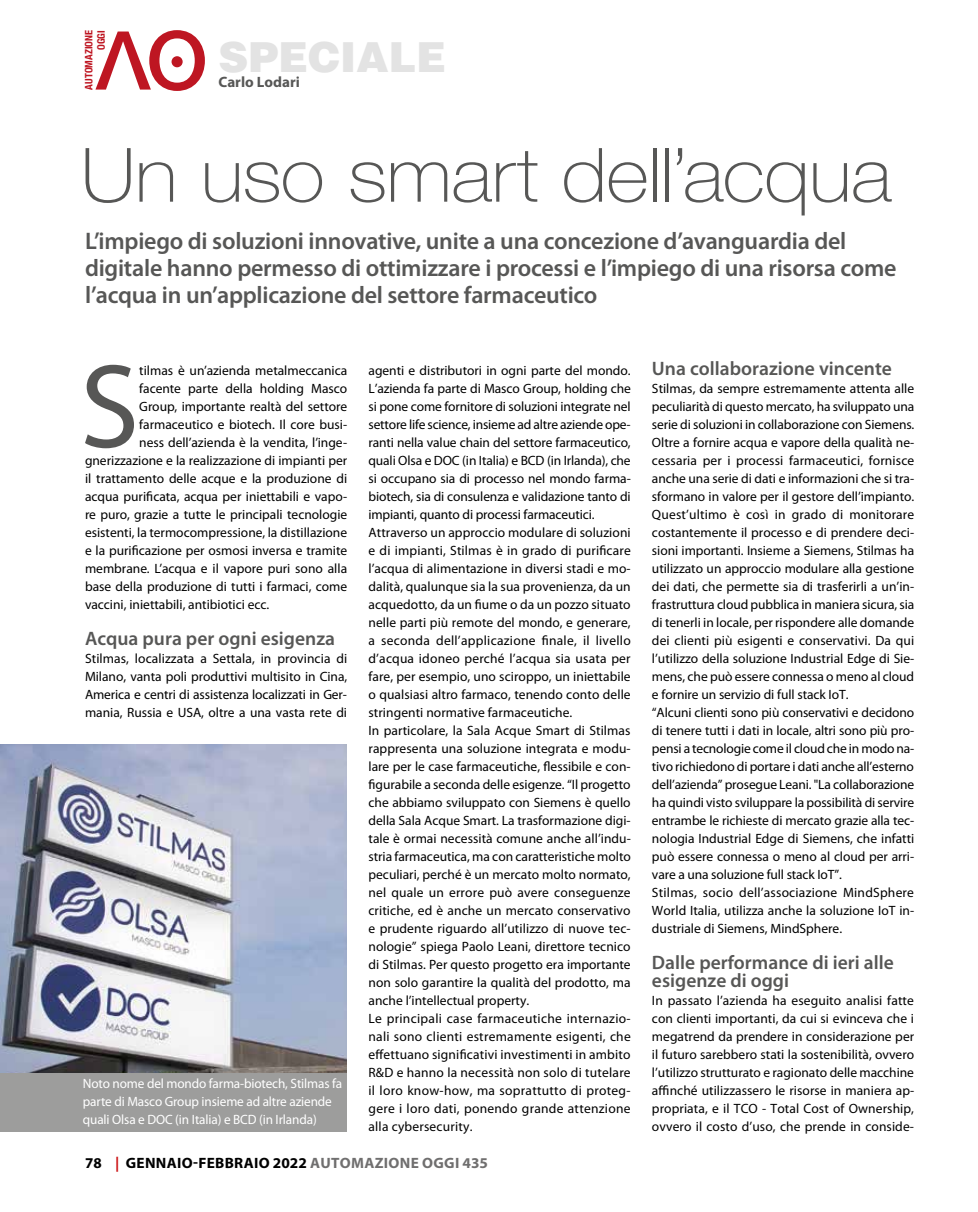
<style>
.page{position:relative;width:978px;height:1212px;background:#fff}
.page>*{position:absolute;margin:0;border:0;box-sizing:border-box;transform-origin:0 0}
.t1{font:120.3px "Myriad Pro";color:#575756}
.t2{font:100 75px "Helvetica Neue LT";letter-spacing:-.015em;color:#575756;scale:1.1 1}
.t3{font:900 41.4px "Helvetica LT Std";color:#e3e3e3}
.t4{font:600 24px/27px "Myriad Pro";letter-spacing:-.01em;color:#575756}
.t5{font:600 19.5px/18px "Myriad Pro";color:#575756}
.t6{font:700 15px "Myriad Pro";letter-spacing:.02em;color:#000}
.t7{font:700 15px "Myriad Pro";color:#575756}
.t8{font:13.5px/18px "Myriad Pro";color:#000;text-align:justify}
.t9{font:13.5px/18px "Myriad Pro";letter-spacing:-.01em;color:#fff}
.t10{font:700 condensed 10.35px/12.3px "Helvetica Neue";color:#be1622;text-align:right}
.s1{color:#cd1719}
.s2{color:#706f6f}
</style>
<div class="page">
<svg style="left:95px;top:30px;width:110px;height:61px"></svg>
<div style="left:172px;top:56px;width:11px;height:11px;background:#be1622;border-radius:50%"></div>
<img style="left:0;top:744px;width:346px;height:329px">
<div style="left:0;top:1073px;width:347px;height:58px;background:#9d9d9c"></div>
<p class="t10" style="left:82px;top:90px;width:61px;rotate:-90deg">AUTOMAZIONE<br>OGGI</p>
<h3 class="t3" style="left:218px;top:30px;width:229px">SPECIALE</h3>
<p class="t7" style="left:218px;top:72px;width:83px">Carlo Lodari</p>
<h2 class="t2" style="left:80px;top:132px;width:739px">Un uso smart dell’acqua</h2>
<h3 class="t4" style="left:85px;top:227px;width:813px">L’impiego di soluzioni innovative, unite a una concezione d’avanguardia del digitale hanno permesso di ottimizzare i processi e l’impiego di una risorsa come l’acqua in un’applicazione del settore farmaceutico</h3>
<h1 class="t1" style="left:80px;top:341px;width:61px">S</h1>
<p class="t8" style="left:139px;top:362px;width:209px">tilmas è un’azienda metalmeccanica</p>
<p class="t8" style="left:139px;top:380px;width:209px">facente parte della holding Masco</p>
<p class="t8" style="left:139px;top:398px;width:209px">Group, importante realtà del settore</p>
<p class="t8" style="left:139px;top:416px;width:209px">farmaceutico e biotech. Il core busi-</p>
<p class="t8" style="left:139px;top:434px;width:209px">ness dell’azienda è la vendita, l’inge-</p>
<p class="t8" style="left:85px;top:452px;width:264px">gnerizzazione e la realizzazione di impianti per</p>
<p class="t8" style="left:85px;top:470px;width:264px">il trattamento delle acque e la produzione di</p>
<p class="t8" style="left:85px;top:488px;width:264px">acqua purificata, acqua per iniettabili e vapo-</p>
<p class="t8" style="left:85px;top:506px;width:264px">re puro, grazie a tutte le principali tecnologie</p>
<p class="t8" style="left:85px;top:524px;width:264px">esistenti, la termocompressione, la distillazione</p>
<p class="t8" style="left:85px;top:542px;width:264px">e la purificazione per osmosi inversa e tramite</p>
<p class="t8" style="left:85px;top:560px;width:264px">membrane. L’acqua e il vapore puri sono alla</p>
<p class="t8" style="left:85px;top:578px;width:264px">base della produzione di tutti i farmaci, come</p>
<p class="t8" style="left:85px;top:596px;width:186px">vaccini, iniettabili, antibiotici ecc.</p>
<h3 class="t5" style="left:85px;top:629px;width:251px">Acqua pura per ogni esigenza</h3>
<p class="t8" style="left:85px;top:650px;width:264px">Stilmas, localizzata a Settala, in provincia di Milano, vanta poli produttivi multisito in Cina, America e centri di assistenza localizzati in Ger&shy;mania, Russia e USA, oltre a una vasta rete di</p>
<p class="t9" style="left:83px;top:1074px;width:261px">Noto nome del mondo farma-biotech, Stilmas fa parte di Masco Group insieme ad altre aziende quali Olsa e DOC (in Italia) e BCD (in Irlanda)</p>
<p class="t8" style="left:368px;top:362px;width:264px;text-align:left">agenti e distributori in ogni parte del mondo.<br>L’azienda fa parte di Masco Group, holding che si pone come fornitore di soluzioni integrate nel settore life science, insieme ad altre aziende ope&shy;ranti nella value chain del settore farmaceutico, quali Olsa e DOC (in Italia) e BCD (in Irlanda), che si occupano sia di processo nel mondo farma&shy;biotech, sia di consulenza e validazione tanto di impianti, quanto di processi farmaceutici.<br>Attraverso un approccio modulare di soluzioni e di impianti, Stilmas è in grado di purificare l’acqua di alimentazione in diversi stadi e mo&shy;dalità, qualunque sia la sua provenienza, da un acquedotto, da un fiume o da un pozzo situato nelle parti più remote del mondo, e generare, a seconda dell’applicazione finale, il livello d’acqua idoneo perché l’acqua sia usata per fare, per esempio, uno sciroppo, un iniettabile o qualsiasi altro farmaco, tenendo conto delle stringenti normative farmaceutiche.<br>In particolare, la Sala Acque Smart di Stilmas rappresenta una soluzione integrata e modu&shy;lare per le case farmaceutiche, flessibile e con&shy;figurabile a seconda delle esigenze. “Il progetto che abbiamo sviluppato con Siemens è quello della Sala Acque Smart. La trasformazione digi&shy;tale è ormai necessità comune anche all’indu&shy;stria farmaceutica, ma con caratteristiche molto peculiari, perché è un mercato molto normato, nel quale un errore può avere conseguenze critiche, ed è anche un mercato conservativo e prudente riguardo all’utilizzo di nuove tec&shy;nologie” spiega Paolo Leani, direttore tecnico di Stilmas. Per questo progetto era importante non solo garantire la qualità del prodotto, ma anche l’intellectual property.<br>Le principali case farmaceutiche internazio&shy;nali sono clienti estremamente esigenti, che effettuano significativi investimenti in ambito R&amp;D e hanno la necessità non solo di tutelare il loro know-how, ma soprattutto di proteg&shy;gere i loro dati, ponendo grande attenzione alla cybersecurity.</p>
<h3 class="t5" style="left:652px;top:359px;width:241px">Una collaborazione vincente</h3>
<p class="t8" style="left:652px;top:380px;width:264px;text-align:left">Stilmas, da sempre estremamente attenta alle peculiarità di questo mercato, ha sviluppato una serie di soluzioni in collaborazione con Siemens.<br>Oltre a fornire acqua e vapore della qualità ne&shy;cessaria per i processi farmaceutici, fornisce anche una serie di dati e informazioni che si tra&shy;sformano in valore per il gestore dell’impianto.<br>Quest’ultimo è così in grado di monitorare costantemente il processo e di prendere deci&shy;sioni importanti. Insieme a Siemens, Stilmas ha utilizzato un approccio modulare alla gestione dei dati, che permette sia di trasferirli a un’in&shy;frastruttura cloud pubblica in maniera sicura, sia di tenerli in locale, per rispondere alle domande dei clienti più esigenti e conservativi. Da qui l’utilizzo della soluzione Industrial Edge di Sie&shy;mens, che può essere connessa o meno al cloud e fornire un servizio di full stack IoT.<br>“Alcuni clienti sono più conservativi e decidono di tenere tutti i dati in locale, altri sono più pro&shy;pensi a tecnologie come il cloud che in modo na&shy;tivo richiedono di portare i dati anche all’esterno dell’azienda” prosegue Leani. "La collaborazione ha quindi visto sviluppare la possibilità di servire entrambe le richieste di mercato grazie alla tec&shy;nologia Industrial Edge di Siemens, che infatti può essere connessa o meno al cloud per arri&shy;vare a una soluzione full stack IoT”.<br>Stilmas, socio dell’associazione MindSphere World Italia, utilizza anche la soluzione IoT in&shy;dustriale di Siemens, MindSphere.</p>
<h3 class="t5" style="left:652px;top:953px;width:243px">Dalle performance di ieri alle esigenze di oggi</h3>
<p class="t8" style="left:652px;top:992px;width:264px">In passato l’azienda ha eseguito analisi fatte con clienti importanti, da cui si evinceva che i megatrend da prendere in considerazione per il futuro sarebbero stati la sostenibilità, ovvero l’utilizzo strutturato e ragionato delle macchine affinché utilizzassero le risorse in maniera ap&shy;propriata, e il TCO - Total Cost of Ownership, ovvero il costo d’uso, che prende in conside-</p>
<p class="t6" style="left:85px;top:1153px;width:405px">78 <span class="s1">|</span> GENNAIO-FEBBRAIO 2022 <span class="s2">AUTOMAZIONE OGGI 435</span></p>
</div>
